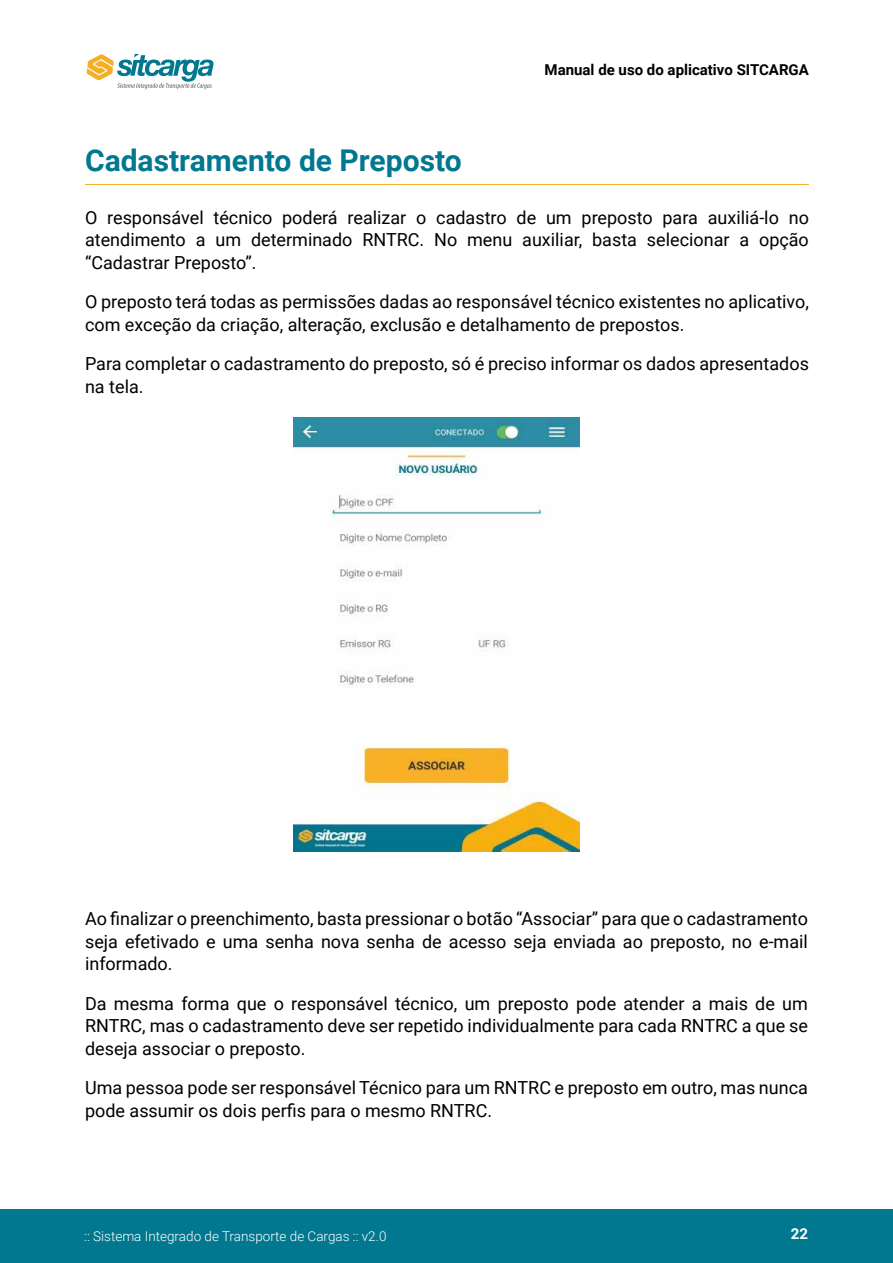
<style>
.page{position:relative;width:893px;height:1263px;background:#fff}
.page>*{position:absolute;margin:0;border:0;box-sizing:border-box;transform-origin:0 0}
.t1{font:700 30px "Roboto";color:#01788f}
.t2{font:18px/22.5px "Roboto";color:#000;text-align:justify}
.t3{font:700 15px "Roboto";color:#000}
.t4{font:700 15px "Roboto";color:#fff}
.t5{font:300 13.5px "Roboto";color:#fff}
</style>
<div class="page">
<div style="left:0;top:1209px;width:893px;height:54px;background:#01788f"></div>
<svg style="left:87px;top:54px;width:126px;height:35px"></svg>
<hr style="left:85px;top:184px;width:724px;height:1px;background:#f6af25">
<img style="left:293px;top:418px;width:287px;height:434px">
<p class="t3" style="left:545px;top:59px;width:266px">Manual de uso do aplicativo SITCARGA</p>
<h1 class="t1" style="left:85px;top:140px;width:378px">Cadastramento de Preposto</h1>
<p class="t2" style="left:85px;top:205px;width:725px">O responsável técnico poderá realizar o cadastro de um preposto para auxiliá-lo no atendimento a um determinado RNTRC. No menu auxiliar, basta selecionar a opção “Cadastrar Preposto”.</p>
<p class="t2" style="left:85px;top:290px;width:725px">O preposto terá todas as permissões dadas ao responsável técnico existentes no aplicativo, com exceção da criação, alteração, exclusão e detalhamento de prepostos.</p>
<p class="t2" style="left:85px;top:352px;width:725px">Para completar o cadastramento do preposto, só é preciso informar os dados apresentados na tela.</p>
<p class="t2" style="left:85px;top:907px;width:724px">Ao finalizar o preenchimento, basta pressionar o botão “Associar” para que o cadastramento seja efetivado e uma senha nova senha de acesso seja enviada ao preposto, no e-mail informado.</p>
<p class="t2" style="left:85px;top:991px;width:724px">Da mesma forma que o responsável técnico, um preposto pode atender a mais de um RNTRC, mas o cadastramento deve ser repetido individualmente para cada RNTRC a que se deseja associar o preposto.</p>
<p class="t2" style="left:85px;top:1076px;width:724px">Uma pessoa pode ser responsável Técnico para um RNTRC e preposto em outro, mas nunca pode assumir os dois perfis para o mesmo RNTRC.</p>
<p class="t5" style="left:84px;top:1227px;width:304px">:: Sistema Integrado de Transporte de Cargas :: v2.0</p>
<p class="t4" style="left:791px;top:1223px;width:19px">22</p>
</div>
